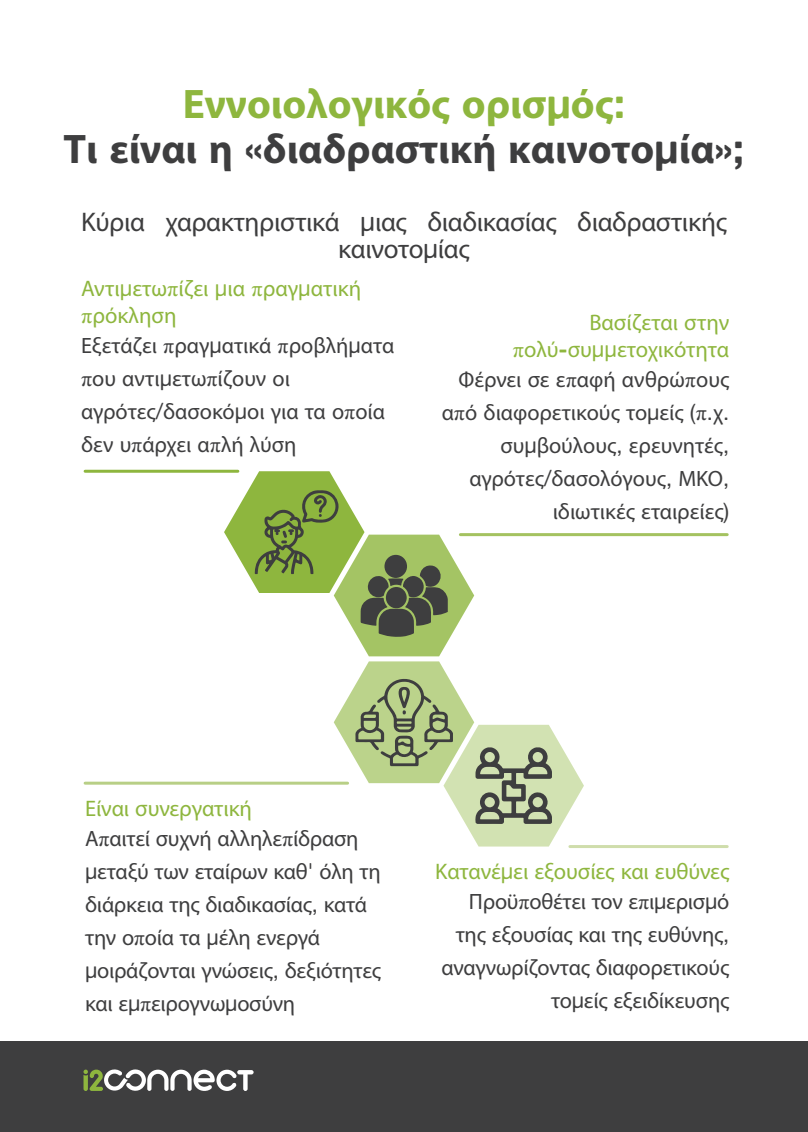
<style>
.page{position:relative;width:808px;height:1132px;background:#fff}
.page>*{position:absolute;margin:0;border:0;box-sizing:border-box;transform-origin:0 0}
.t1{font:700 41.4px/44.4px "Myriad Pro";color:#3e3e3f;text-align:center}
.t2{font:27px/27px "Myriad Pro";letter-spacing:-.01em;color:#3e3e3f;text-align:center}
.t3{font:22.5px/27px "Myriad Pro";letter-spacing:-.005em;color:#8eb63e}
.t4{font:22.2px/33px "Myriad Pro";letter-spacing:-.01em;color:#3e3e3f}
.s1{color:#8eb63e}
.s2{font-family:"Alte Haas Grotesk Bold";font-weight:400;color:#8eb63e}
.s3{font-family:"Alte Haas Grotesk Bold";font-weight:400}
.s4{font-family:"Alte Haas Grotesk"}
.s5{font-family:"Alte Haas Grotesk Bold"}
</style>
<div class="page">
<div style="left:0;top:1041px;width:808px;height:90px;background:#3e3e3f"></div>
<svg style="left:83px;top:1069px;width:171px;height:22px"></svg>
<hr style="left:85px;top:469px;width:153px;height:3px;background:#8eb63e">
<hr style="left:85px;top:781px;width:263px;height:3px;background:#b8cf86">
<hr style="left:460px;top:533px;width:267px;height:3px;background:#a4c260">
<hr style="left:570px;top:844px;width:157px;height:3px;background:#cfddab">
<svg style="left:224px;top:471px;width:360px;height:375px"></svg>
<h1 class="t1" style="left:64px;top:81px;width:682px"><span class="s1">Εννοιολογικός ορισ</span><span class="s2">µ</span><span class="s1">ός</span><span class="s2">:<br></span>Τι είναι η <span class="s3">«</span>διαδραστική καινοτο<span class="s3">µ</span>ία<span class="s3">»;</span></h1>
<p class="t2" style="left:81px;top:208px;width:647px">Κύρια χαρακτηριστικά <span class="s4">µ</span>ιας διαδικασίας διαδραστικής καινοτο<span class="s4">µ</span>ίας</p>
<p class="t3" style="left:81px;top:274px;width:282px">Αντι<span class="s4">µ</span>ετω<span class="s5">π</span>ίζει <span class="s4">µ</span>ια <span class="s5">π</span>ραγ<span class="s4">µ</span>ατική <span class="s5">π</span>ρόκληση</p>
<p class="t4" style="left:81px;top:328px;width:315px">Εξετάζει <span class="s4">π</span>ραγ<span class="s4">µ</span>ατικά <span class="s4">π</span>ροβλή<span class="s4">µ</span>ατα <span class="s4">π</span>ου αντι<span class="s4">µ</span>ετω<span class="s4">π</span>ίζουν οι αγρότες<span class="s4">/</span>δασοκό<span class="s4">µ</span>οι για τα ο<span class="s4">π</span>οία δεν υ<span class="s4">π</span>άρχει α<span class="s4">π</span>λή λύση</p>
<p class="t3" style="left:513px;top:308px;width:218px;text-align:right">Βασίζεται στην <span class="s5">π</span>ολύ<span class="s5">-</span>συ<span class="s4">µµ</span>ετοχικότητα</p>
<p class="t4" style="left:442px;top:362px;width:289px;text-align:right">Φέρνει σε ε<span class="s4">π</span>αφή ανθρώ<span class="s4">π</span>ους α<span class="s4">π</span>ό διαφορετικούς το<span class="s4">µ</span>είς <span class="s4">(π.</span>χ<span class="s4">. </span>συ<span class="s4">µ</span>βούλους<span class="s4">,</span> ερευνητές<span class="s4">, </span>αγρότες<span class="s4">/</span>δασολόγους<span class="s4">,</span> ΜΚΟ<span class="s4">, </span>ιδιωτικές εταιρείες<span class="s4">)</span></p>
<p class="t3" style="left:85px;top:794px;width:169px">Είναι συνεργατική</p>
<p class="t4" style="left:85px;top:821px;width:298px">Α<span class="s4">π</span>αιτεί συχνή αλληλε<span class="s4">π</span>ίδραση <span class="s4">µ</span>εταξύ των εταίρων καθ<span class="s4">'</span> όλη τη διάρκεια της διαδικασίας<span class="s4">,</span> κατά την ο<span class="s4">π</span>οία τα <span class="s4">µ</span>έλη ενεργά <span class="s4">µ</span>οιράζονται γνώσεις<span class="s4">,</span> δεξιότητες και ε<span class="s4">µπ</span>ειρογνω<span class="s4">µ</span>οσύνη</p>
<p class="t3" style="left:435px;top:857px;width:296px">Κατανέ<span class="s4">µ</span>ει εξουσίες και ευθύνες</p>
<p class="t4" style="left:441px;top:884px;width:289px;text-align:right">Προϋ<span class="s4">π</span>οθέτει τον ε<span class="s4">π</span>ι<span class="s4">µ</span>ερισ<span class="s4">µ</span>ό της εξουσίας και της ευθύνης<span class="s4">, </span>αναγνωρίζοντας διαφορετικούς το<span class="s4">µ</span>είς εξειδίκευσης</p>
</div>
